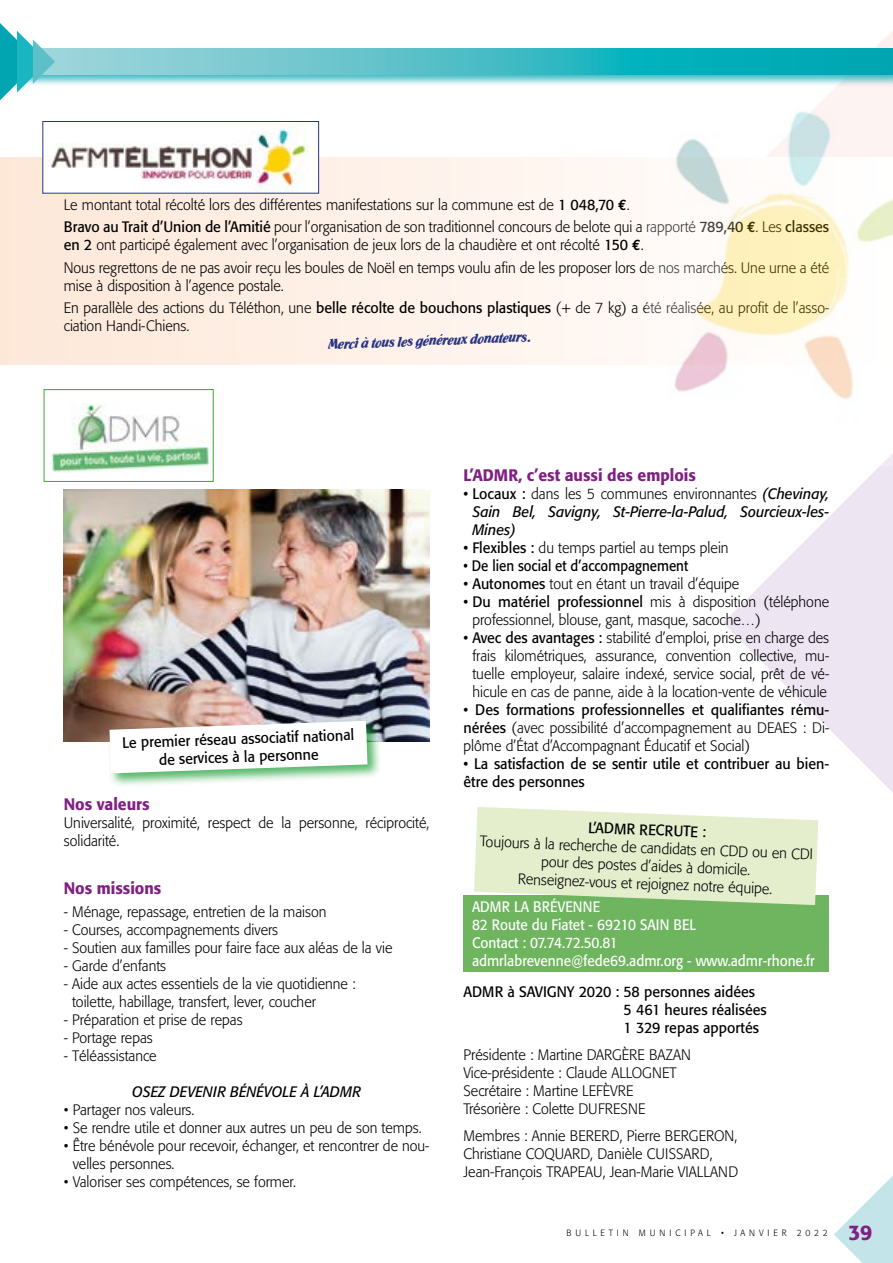
<style>
.page{position:relative;width:893px;height:1263px;background:#fff}
.page>*{position:absolute;margin:0;border:0;box-sizing:border-box;transform-origin:0 0}
.t1{font:500 21px "Formata";color:#7f2082}
.t2{font:500 16.5px "Formata";color:#7f2082;scale:.95 1}
.t3{font:300 15px/18px "Formata";color:#000;scale:.95 1}
.t4{font:15px/18px "Formata";color:#000;scale:.95 1}
.t5{font:italic 15px/18px "Formata";color:#000;text-align:justify;scale:.95 1}
.t6{font:15px/18px "Formata";color:#fff;scale:.91 1}
.t7{font:15px "Formata";color:#000;scale:.89 1}
.t8{font:15px "Flamenco D";color:#283583;scale:.95 1}
.t9{font:300 9px "Formata";letter-spacing:.45em;color:#000;scale:.95 1}
.s1{font-weight:400}
.s2{font-family:"Euro Mono";font-weight:700}
.s3{font-style:normal}
.s4{font-weight:300;font-style:normal}
</style>
<div class="page">
<svg style="left:723px;top:466px;width:170px;height:327px"></svg>
<svg style="left:837px;top:30px;width:56px;height:57px"></svg>
<svg style="left:0;top:157px;width:646px;height:207px"></svg>
<div style="left:43px;top:121px;width:276px;height:72px;background:#fff"></div>
<img style="left:51px;top:127px;width:258px;height:64px">
<div style="left:43px;top:121px;width:276px;height:72px;border:1px solid #283583"></div>
<img style="left:674px;top:87px;width:219px;height:379px">
<svg style="left:834px;top:1175px;width:59px;height:88px"></svg>
<div style="left:0;top:47px;width:893px;height:39px;background:#00a5b1;opacity:.75"></div>
<svg style="left:55px;top:49px;width:838px;height:25px;background:#44bcc5"></svg>
<div style="left:463px;top:895px;width:366px;height:76px;background:#6fb45f"></div>
<img style="left:51px;top:403px;width:161px;height:69px">
<div style="left:44px;top:389px;width:170px;height:93px;border:1px solid #3fa535"></div>
<svg style="left:0;top:23px;width:55px;height:77px"></svg>
<img style="left:63px;top:489px;width:366px;height:253px">
<div style="left:108px;top:719px;width:274px;height:69px;background:#1fa138;opacity:.75"></div>
<svg style="left:109px;top:721px;width:258px;height:52px"></svg>
<svg style="left:474px;top:807px;width:344px;height:98px;background:#deebc9"></svg>
<p class="t3" style="left:64px;top:194px;width:807px;line-height:22.2px">Le montant total récolté lors des différentes manifestations sur la commune est de <span class="s1">1 048,70</span> <span class="s2">E</span>.<br><span class="s1">Bravo au Trait d’Union de l’Amitié</span> pour l’organisation de son traditionnel concours de belote qui a rapporté <span class="s1">789,40</span> <span class="s2">E</span>. Les <span class="s1">classes</span></p>
<p class="t3" style="left:64px;top:234px;width:807px;line-height:22.2px"><span class="s1">en 2</span> ont participé également avec l’organisation de jeux lors de la chaudière et ont récolté <span class="s1">150</span> <span class="s2">E</span>.<br>Nous regrettons de ne pas avoir reçu les boules de Noël en temps voulu afin de les proposer lors de nos marchés. Une urne a été</p>
<p class="t3" style="left:64px;top:274px;width:807px;line-height:22.2px">mise à disposition à l’agence postale.<br>En parallèle des actions du Téléthon, une <span class="s1">belle récolte de bouchons plastiques</span> (+ de 7 kg) a été réalisée, au profit de l’asso-</p>
<p class="t3" style="left:64px;top:317px;width:134px">ciation Handi-Chiens.</p>
<p class="t8" style="left:328px;top:335px;width:215px;rotate:-2deg">Merci à tous les généreux donateurs.</p>
<p class="t4" style="left:122px;top:734px;width:246px;text-align:center;rotate:-2deg">Le premier réseau associatif national de services à la personne</p>
<p class="t2" style="left:64px;top:794px;width:92px">Nos valeurs</p>
<p class="t3" style="left:64px;top:814px;width:386px">Universalité, proximité, respect de la personne, réciprocité, solidarité.</p>
<p class="t2" style="left:64px;top:878px;width:104px">Nos missions</p>
<p class="t3" style="left:64px;top:902px;width:278px">- Ménage, repassage, entretien de la maison</p>
<p class="t3" style="left:64px;top:920px;width:227px">- Courses, accompagnements divers</p>
<p class="t3" style="left:64px;top:938px;width:348px">- Soutien aux familles pour faire face aux aléas de la vie</p>
<p class="t3" style="left:64px;top:956px;width:109px">- Garde d’enfants</p>
<p class="t3" style="left:72px;top:974px;width:300px;text-indent:-8px">- Aide aux actes essentiels de la vie quotidienne : toilette, habillage, transfert, lever, coucher</p>
<p class="t3" style="left:64px;top:1010px;width:190px">- Préparation et prise de repas</p>
<p class="t3" style="left:64px;top:1028px;width:95px">- Portage repas</p>
<p class="t3" style="left:64px;top:1046px;width:99px">- Téléassistance</p>
<p class="t5" style="left:132px;top:1082px;width:242px">OSEZ DEVENIR BÉNÉVOLE À L’ADMR</p>
<p class="t3" style="left:64px;top:1100px;width:139px">• Partager nos valeurs.</p>
<p class="t3" style="left:64px;top:1118px;width:378px">• Se rendre utile et donner aux autres un peu de son temps.</p>
<p class="t3" style="left:73px;top:1136px;width:377px;text-indent:-9px">• Être bénévole pour recevoir, échanger, et rencontrer de nou&shy;velles personnes.</p>
<p class="t3" style="left:64px;top:1172px;width:246px">• Valoriser ses compétences, se former.</p>
<p class="t2" style="left:463px;top:465px;width:246px">L’ADMR, c’est aussi des emplois</p>
<p class="t5" style="left:472px;top:485px;width:377px;text-indent:-9px"><span class="s3">• Locaux :</span> <span class="s4">dans les 5 communes environnantes</span> (Chevinay, Sain Bel, Savigny, St-Pierre-la-Palud, Sourcieux-les-Mines)</p>
<p class="t3" style="left:463px;top:539px;width:281px"><span class="s1">• Flexibles :</span> du temps partiel au temps plein</p>
<p class="t7" style="left:463px;top:556px;width:254px">• De lien social et d’accompagnement</p>
<p class="t3" style="left:463px;top:575px;width:292px"><span class="s1">• Autonomes</span> tout en étant un travail d’équipe</p>
<p class="t3" style="left:472px;top:593px;width:377px;text-indent:-9px"><span class="s1">• Du matériel professionnel</span> mis à disposition (téléphone professionnel, blouse, gant, masque, sacoche…)</p>
<p class="t3" style="left:463px;top:629px;width:386px;text-align:center"><span class="s1">• Avec des avantages :</span> stabilité d’emploi, prise en charge des frais kilométriques, assurance, convention collective, mu&shy;tuelle employeur, salaire indexé, service social, prêt de vé&shy;hicule en cas de panne, aide à la location-vente de véhicule</p>
<p class="t3" style="left:463px;top:701px;width:386px;text-align:justify"><span class="s1">• Des formations professionnelles et qualifiantes rému&shy;nérées</span> (avec possibilité d’accompagnement au DEAES : Di&shy;plôme d’État d’Accompagnant Éducatif et Social)</p>
<p class="t4" style="left:463px;top:754px;width:386px">• La satisfaction de se sentir utile et contribuer au bien&shy;être des personnes</p>
<p class="t4" style="left:589px;top:818px;width:126px;rotate:2deg">L’ADMR RECRUTE :</p>
<p class="t3" style="left:480px;top:833px;width:352px;text-align:center;rotate:2deg">Toujours à la recherche de candidats en CDD ou en CDI pour des postes d’aides à domicile.<br>Renseignez-vous et rejoignez notre équipe.</p>
<p class="t6" style="left:472px;top:898px;width:378px">ADMR LA BRÉVENNE<br>82 Route du Fiatet - 69210 SAIN BEL<br>Contact : 07.74.72.50.81 admrlabrevenne@fede69.admr.org - www.admr-rhone.fr</p>
<p class="t4" style="left:624px;top:983px;width:152px;text-indent:-160px">ADMR à SAVIGNY 2020 : 58 personnes aidées<br>5 461 heures réalisées<br>1 329 repas apportés</p>
<p class="t3" style="left:463px;top:1046px;width:241px">Présidente : Martine DARGÈRE BAZAN<br>Vice-présidente : Claude ALLOGNET<br>Secrétaire : Martine LEFÈVRE<br>Trésorière : Colette DUFRESNE</p>
<p class="t3" style="left:463px;top:1127px;width:291px">Membres : Annie BERERD, Pierre BERGERON,<br>Christiane COQUARD, Danièle CUISSARD,<br>Jean-François TRAPEAU, Jean-Marie VIALLAND</p>
<p class="t9" style="left:566px;top:1228px;width:277px">BULLETIN MUNICIPAL • JANVIER 2022</p>
<h1 class="t1" style="left:848px;top:1219px;width:26px">39</h1>
</div>
